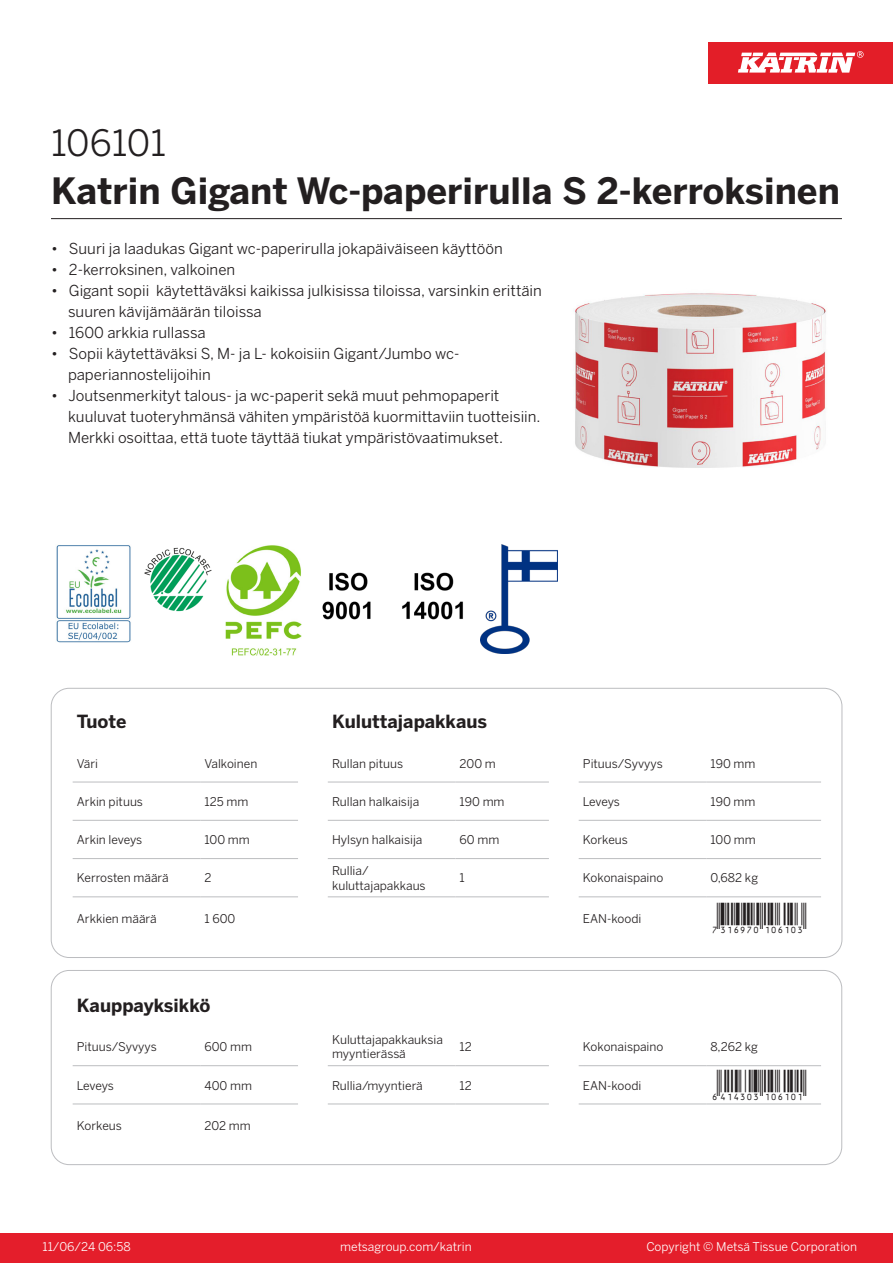
<style>
.page{position:relative;width:893px;height:1263px;background:#fff}
.page>*{position:absolute;margin:0;border:0;box-sizing:border-box;transform-origin:0 0}
.Product_Name{font:700 36px "Benton Sans";color:#231f20}
.External_material_co{font:36px "Benton Sans";color:#231f20}
.T_EAN{font:30px "Viisas EAN Matala";color:#231f20}
.T_TableHeader{font:700 18px "Benton Sans";color:#231f20}
.MarketingBullets{font:15px/21px "Benton Sans";color:#231f20}
.T_TableBody{font:12px/14.4px "Benton Sans";color:#231f20}
.t1{font:12px "Benton Sans";color:#fff}
</style>
<div class="page">
<div style="left:0;top:1233px;width:893px;height:30px;background:#e41e2b"></div>
<div style="left:708px;top:43px;width:185px;height:41px;background:#e31e28"></div>
<svg style="left:738px;top:51px;width:126px;height:22px"></svg>
<hr style="left:73px;top:782px;width:127px;height:1px;background:#bcbdc0">
<hr style="left:200px;top:782px;width:98px;height:1px;background:#bcbdc0">
<hr style="left:328px;top:782px;width:127px;height:1px;background:#bcbdc0">
<hr style="left:455px;top:782px;width:94px;height:1px;background:#bcbdc0">
<hr style="left:579px;top:782px;width:127px;height:1px;background:#bcbdc0">
<hr style="left:706px;top:782px;width:115px;height:1px;background:#bcbdc0">
<hr style="left:73px;top:820px;width:127px;height:1px;background:#bcbdc0">
<hr style="left:200px;top:820px;width:98px;height:1px;background:#bcbdc0">
<hr style="left:328px;top:820px;width:127px;height:1px;background:#bcbdc0">
<hr style="left:455px;top:820px;width:94px;height:1px;background:#bcbdc0">
<hr style="left:579px;top:820px;width:127px;height:1px;background:#bcbdc0">
<hr style="left:706px;top:820px;width:115px;height:1px;background:#bcbdc0">
<hr style="left:73px;top:858px;width:127px;height:1px;background:#bcbdc0">
<hr style="left:200px;top:858px;width:98px;height:1px;background:#bcbdc0">
<hr style="left:328px;top:858px;width:127px;height:1px;background:#bcbdc0">
<hr style="left:455px;top:858px;width:94px;height:1px;background:#bcbdc0">
<hr style="left:579px;top:858px;width:127px;height:1px;background:#bcbdc0">
<hr style="left:706px;top:858px;width:115px;height:1px;background:#bcbdc0">
<hr style="left:73px;top:896px;width:127px;height:1px;background:#bcbdc0">
<hr style="left:200px;top:896px;width:98px;height:1px;background:#bcbdc0">
<hr style="left:328px;top:896px;width:127px;height:1px;background:#bcbdc0">
<hr style="left:455px;top:896px;width:94px;height:1px;background:#bcbdc0">
<hr style="left:579px;top:896px;width:127px;height:1px;background:#bcbdc0">
<hr style="left:706px;top:896px;width:115px;height:1px;background:#bcbdc0">
<hr style="left:73px;top:1065px;width:127px;height:1px;background:#bcbdc0">
<hr style="left:200px;top:1065px;width:98px;height:1px;background:#bcbdc0">
<hr style="left:328px;top:1065px;width:127px;height:1px;background:#bcbdc0">
<hr style="left:455px;top:1065px;width:94px;height:1px;background:#bcbdc0">
<hr style="left:579px;top:1065px;width:127px;height:1px;background:#bcbdc0">
<hr style="left:706px;top:1065px;width:115px;height:1px;background:#bcbdc0">
<hr style="left:73px;top:1104px;width:127px;height:1px;background:#bcbdc0">
<hr style="left:200px;top:1104px;width:98px;height:1px;background:#bcbdc0">
<hr style="left:328px;top:1104px;width:127px;height:1px;background:#bcbdc0">
<hr style="left:455px;top:1104px;width:94px;height:1px;background:#bcbdc0">
<hr style="left:579px;top:1104px;width:127px;height:1px;background:#bcbdc0">
<hr style="left:706px;top:1104px;width:115px;height:1px;background:#bcbdc0">
<div style="left:51px;top:970px;width:791px;height:195px;border:1px solid #bcbdc0;border-radius:18px"></div>
<img style="left:574px;top:293px;width:252px;height:175px">
<img style="left:56px;top:545px;width:75px;height:98px">
<img style="left:144px;top:547px;width:68px;height:65px">
<img style="left:225px;top:545px;width:77px;height:111px">
<img style="left:322px;top:572px;width:49px;height:48px">
<img style="left:402px;top:572px;width:61px;height:48px">
<img style="left:480px;top:544px;width:77px;height:109px">
<hr style="left:51px;top:218px;width:791px;height:1px;background:#231f20">
<p class="External_material_co" style="left:51px;top:121px;width:116px">106101</p>
<p class="Product_Name" style="left:51px;top:168px;width:790px">Katrin Gigant Wc-paperirulla S 2-kerroksinen</p>
<p class="MarketingBullets" style="left:51px;top:238px;width:453px">• Suuri ja laadukas Gigant wc-paperirulla jokapäiväiseen käyttöön</p>
<p class="MarketingBullets" style="left:51px;top:259px;width:186px">• 2-kerroksinen, valkoinen</p>
<p class="MarketingBullets" style="left:68px;top:280px;width:475px;text-indent:-17px">• Gigant sopii käytettäväksi kaikissa julkisissa tiloissa, varsinkin erittäin suuren kävijämäärän tiloissa</p>
<p class="MarketingBullets" style="left:51px;top:322px;width:156px">• 1600 arkkia rullassa</p>
<p class="MarketingBullets" style="left:68px;top:343px;width:393px;text-indent:-17px">• Sopii käytettäväksi S, M- ja L- kokoisiin Gigant/Jumbo wc&shy;paperiannostelijoihin</p>
<p class="MarketingBullets" style="left:68px;top:385px;width:474px;text-indent:-17px">• Joutsenmerkityt talous- ja wc-paperit sekä muut pehmopaperit kuuluvat tuoteryhmänsä vähiten ympäristöä kuormittaviin tuotteisiin.<br>Merkki osoittaa, että tuote täyttää tiukat ympäristövaatimukset.</p>
<p class="T_TableHeader" style="left:77px;top:710px;width:51px">Tuote</p>
<p class="T_TableHeader" style="left:332px;top:710px;width:157px">Kuluttajapakkaus</p>
<p class="T_TableBody" style="left:77px;top:756px;width:23px">Väri</p>
<p class="T_TableBody" style="left:204px;top:756px;width:54px">Valkoinen</p>
<p class="T_TableBody" style="left:332px;top:756px;width:73px">Rullan pituus</p>
<p class="T_TableBody" style="left:460px;top:756px;width:38px">200 m</p>
<p class="T_TableBody" style="left:583px;top:756px;width:81px">Pituus/Syvyys</p>
<p class="T_TableBody" style="left:710px;top:756px;width:46px">190 mm</p>
<p class="T_TableBody" style="left:77px;top:794px;width:68px">Arkin pituus</p>
<p class="T_TableBody" style="left:204px;top:794px;width:45px">125 mm</p>
<p class="T_TableBody" style="left:332px;top:794px;width:89px">Rullan halkaisija</p>
<p class="T_TableBody" style="left:460px;top:794px;width:46px">190 mm</p>
<p class="T_TableBody" style="left:583px;top:794px;width:39px">Leveys</p>
<p class="T_TableBody" style="left:710px;top:794px;width:46px">190 mm</p>
<p class="T_TableBody" style="left:77px;top:833px;width:67px">Arkin leveys</p>
<p class="T_TableBody" style="left:204px;top:833px;width:47px">100 mm</p>
<p class="T_TableBody" style="left:332px;top:833px;width:92px">Hylsyn halkaisija</p>
<p class="T_TableBody" style="left:460px;top:833px;width:41px">60 mm</p>
<p class="T_TableBody" style="left:583px;top:833px;width:47px">Korkeus</p>
<p class="T_TableBody" style="left:710px;top:833px;width:47px">100 mm</p>
<p class="T_TableBody" style="left:77px;top:871px;width:93px">Kerrosten määrä</p>
<p class="T_TableBody" style="left:204px;top:871px;width:9px">2</p>
<p class="T_TableBody" style="left:332px;top:864px;width:38px">Rullia/</p>
<p class="T_TableBody" style="left:332px;top:878px;width:95px">kuluttajapakkaus</p>
<p class="T_TableBody" style="left:460px;top:871px;width:7px">1</p>
<p class="T_TableBody" style="left:583px;top:871px;width:82px">Kokonaispaino</p>
<p class="T_TableBody" style="left:710px;top:871px;width:49px">0,682 kg</p>
<p class="T_TableBody" style="left:77px;top:911px;width:81px">Arkkien määrä</p>
<p class="T_TableBody" style="left:204px;top:911px;width:32px">1 600</p>
<p class="T_TableBody" style="left:583px;top:911px;width:60px">EAN-koodi</p>
<p class="T_EAN" style="left:710px;top:903px;width:97px">*7316970106103*</p>
<p class="T_TableHeader" style="left:77px;top:994px;width:135px">Kauppayksikkö</p>
<p class="T_TableBody" style="left:77px;top:1040px;width:81px">Pituus/Syvyys</p>
<p class="T_TableBody" style="left:204px;top:1040px;width:49px">600 mm</p>
<p class="T_TableBody" style="left:332px;top:1032px;width:112px">Kuluttajapakkauksia myyntierässä</p>
<p class="T_TableBody" style="left:460px;top:1040px;width:14px">12</p>
<p class="T_TableBody" style="left:583px;top:1040px;width:82px">Kokonaispaino</p>
<p class="T_TableBody" style="left:710px;top:1040px;width:49px">8,262 kg</p>
<p class="T_TableBody" style="left:77px;top:1078px;width:39px">Leveys</p>
<p class="T_TableBody" style="left:204px;top:1078px;width:49px">400 mm</p>
<p class="T_TableBody" style="left:332px;top:1078px;width:92px">Rullia/myyntierä</p>
<p class="T_TableBody" style="left:460px;top:1078px;width:14px">12</p>
<p class="T_TableBody" style="left:583px;top:1078px;width:60px">EAN-koodi</p>
<p class="T_EAN" style="left:710px;top:1069px;width:97px">*6414303106101*</p>
<p class="T_TableBody" style="left:77px;top:1118px;width:47px">Korkeus</p>
<p class="T_TableBody" style="left:204px;top:1118px;width:48px">202 mm</p>
<p class="t1" style="left:43px;top:1239px;width:90px">11/06/24 06:58</p>
<p class="t1" style="left:340px;top:1239px;width:133px">metsagroup.com/katrin</p>
<p class="t1" style="left:646px;top:1239px;width:212px">Copyright © Metsä Tissue Corporation</p>
</div>
